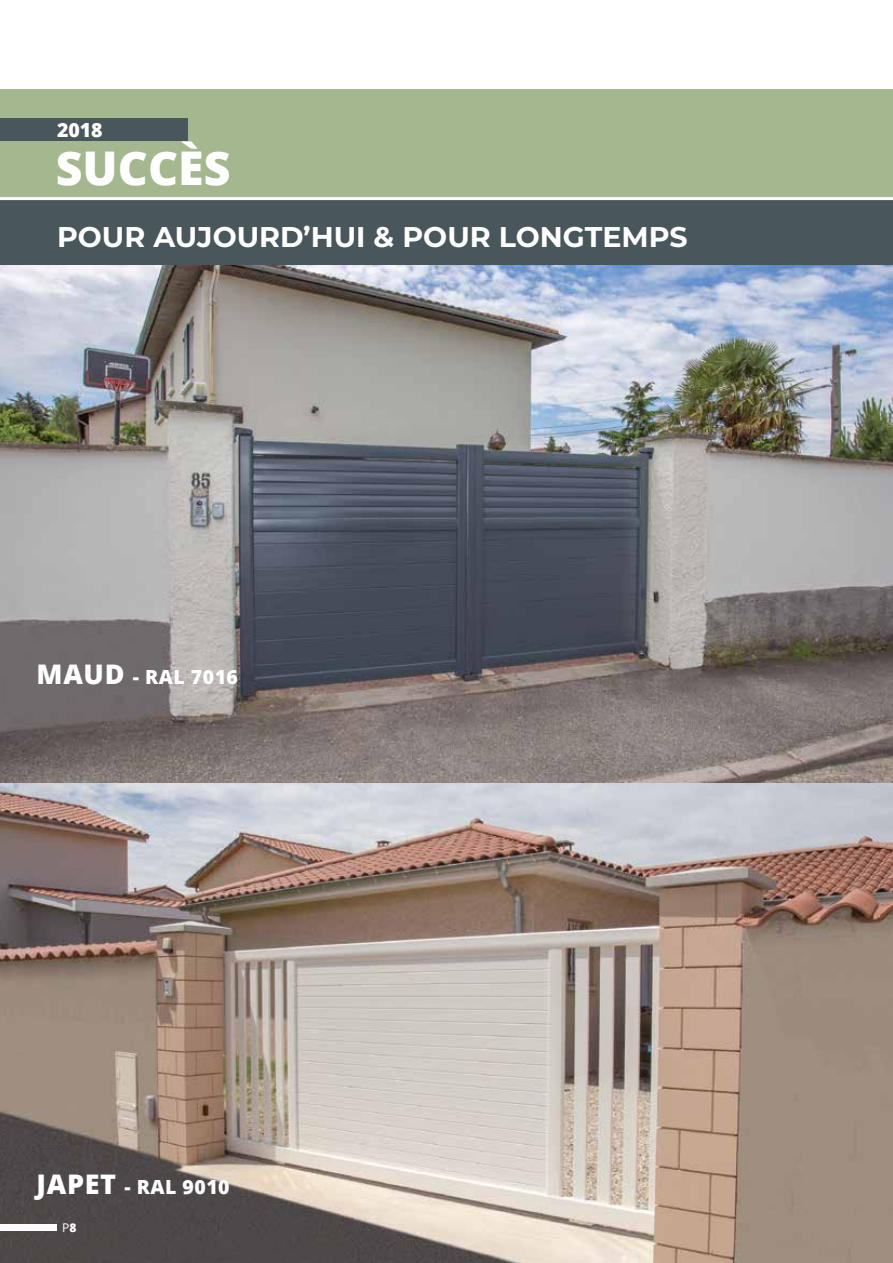
<style>
.page{position:relative;width:893px;height:1263px;background:#fff}
.page>*{position:absolute;margin:0;border:0;box-sizing:border-box;transform-origin:0 0}
.t1{font:800 46.5px "Open Sans";color:#fff}
.t2{font:700 28.5px "Montserrat";color:#fff}
.t3{font:800 19.5px "Open Sans";letter-spacing:.025em;color:#fff}
.t4{font:12px "Open Sans";color:#fff}
.s1{font-size:27px}
.s2{font-weight:800}
</style>
<div class="page">
<img style="left:0;top:265px;width:893px;height:998px">
<div style="left:0;top:1224px;width:57px;height:7px;background:#fff"></div>
<div style="left:0;top:89px;width:893px;height:109px;background:#a5b78f"></div>
<div style="left:0;top:118px;width:188px;height:22px;background:#49565c"></div>
<div style="left:0;top:199px;width:893px;height:66px;background:#49565c"></div>
<hr style="left:0;top:197px;width:893px;height:3px;background:#fff">
<p class="t3" style="left:57px;top:115px;width:47px">2018</p>
<h1 class="t1" style="left:56px;top:133px;width:176px">SUCCÈS</h1>
<h2 class="t2" style="left:57px;top:216px;width:632px">POUR AUJOURD’HUI &amp; POUR LONGTEMPS</h2>
<p class="t3" style="left:37px;top:662px;width:203px"><span class="s1">MAUD</span> - RAL 7016</p>
<p class="t3" style="left:37px;top:1172px;width:195px"><span class="s1">JAPET</span> - RAL 9010</p>
<p class="t4" style="left:62px;top:1219px;width:16px">P<span class="s2">8</span></p>
</div>
